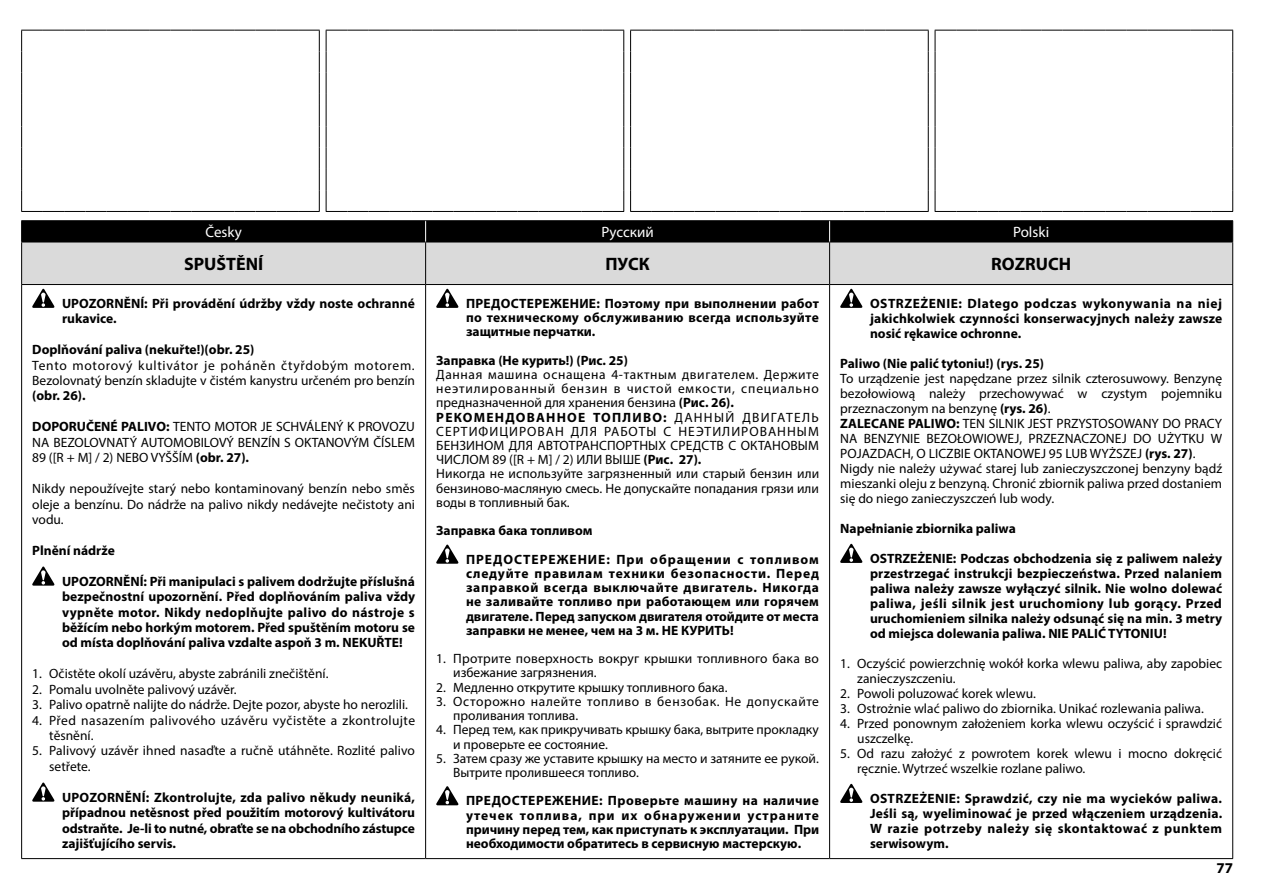
<style>
.page{position:relative;width:1263px;height:893px;background:#fff}
.page>*{position:absolute;margin:0;border:0;box-sizing:border-box;transform-origin:0 0}
.t1{font:700 18px "Myriad Pro";color:#000}
.t2{font:15px "Myriad Pro";color:#fff}
.t3{font:700 15px "Myriad Pro";color:#000}
.t4{font:13.5px/14.2px "Myriad Pro";color:#000}
.t5{font:700 13.5px/15px "Myriad Pro";color:#000;text-align:justify}
.t6{font:13.5px/14.2px "Myriad Pro";letter-spacing:.02em;color:#000}
.t7{font:13.5px/14.2px "Myriad Pro";letter-spacing:.045em;color:#000}
.t8{font:13.5px/15.5px "Myriad Pro";letter-spacing:.03em;color:#000}
.t9{font:700 13.5px/28.3px "Myriad Pro";letter-spacing:.07em;color:#000}
.s1{font-weight:700}
</style>
<div class="page">
<svg style="left:21px;top:30px;width:299px;height:182px"></svg>
<svg style="left:326px;top:30px;width:298px;height:182px"></svg>
<svg style="left:630px;top:30px;width:299px;height:182px"></svg>
<svg style="left:935px;top:30px;width:298px;height:182px"></svg>
<div style="left:22px;top:243px;width:1210px;height:41px;background:#dadada"></div>
<hr style="left:21px;top:220px;width:405px;height:1px;background:#000">
<hr style="left:426px;top:220px;width:404px;height:1px;background:#000">
<hr style="left:830px;top:220px;width:403px;height:1px;background:#000">
<hr style="left:21px;top:242px;width:405px;height:1px;background:#000">
<hr style="left:21px;top:242px;width:1px;height:42px;background:#000">
<hr style="left:426px;top:242px;width:404px;height:1px;background:#000">
<hr style="left:425px;top:242px;width:1px;height:42px;background:#000">
<hr style="left:830px;top:242px;width:403px;height:1px;background:#000">
<hr style="left:829px;top:242px;width:1px;height:42px;background:#000">
<hr style="left:1232px;top:242px;width:1px;height:42px;background:#000">
<hr style="left:21px;top:284px;width:405px;height:1px;background:#000">
<hr style="left:21px;top:285px;width:1px;height:573px;background:#000">
<hr style="left:426px;top:284px;width:404px;height:1px;background:#000">
<hr style="left:425px;top:285px;width:1px;height:573px;background:#000">
<hr style="left:830px;top:284px;width:403px;height:1px;background:#000">
<hr style="left:829px;top:285px;width:1px;height:573px;background:#000">
<hr style="left:1232px;top:285px;width:1px;height:573px;background:#000">
<div style="left:21px;top:221px;width:1212px;height:21px;background:#000"></div>
<hr style="left:21px;top:858px;width:405px;height:1px;background:#000">
<hr style="left:426px;top:858px;width:404px;height:1px;background:#000">
<hr style="left:830px;top:858px;width:403px;height:1px;background:#000">
<svg style="left:32px;top:289px;width:22px;height:19px"></svg>
<svg style="left:32px;top:566px;width:22px;height:20px"></svg>
<svg style="left:32px;top:783px;width:22px;height:19px"></svg>
<svg style="left:436px;top:289px;width:22px;height:19px"></svg>
<svg style="left:436px;top:545px;width:22px;height:19px"></svg>
<svg style="left:436px;top:786px;width:22px;height:19px"></svg>
<svg style="left:840px;top:289px;width:22px;height:19px"></svg>
<svg style="left:840px;top:544px;width:22px;height:19px"></svg>
<svg style="left:840px;top:784px;width:22px;height:19px"></svg>
<p class="t2" style="left:205px;top:223px;width:38px">Česky</p>
<p class="t2" style="left:601px;top:223px;width:54px">Pуccкий</p>
<p class="t2" style="left:1013px;top:223px;width:38px">Polski</p>
<h1 class="t1" style="left:184px;top:252px;width:81px">SPUŠTĚNÍ</h1>
<h1 class="t1" style="left:605px;top:252px;width:46px">ПУCК</h1>
<h1 class="t1" style="left:991px;top:252px;width:81px">ROZRUCH</h1>
<p class="t5" style="left:62px;top:295px;width:354px;line-height:15.5px">UPOZORNĚNÍ: Při provádění údržby vždy noste ochranné rukavice.</p>
<p class="t5" style="left:32px;top:342px;width:224px">Doplňování paliva (nekuřte!)(obr. 25)</p>
<p class="t4" style="left:32px;top:357px;width:384px;line-height:15.5px">Tento motorový kultivátor je poháněn čtyřdobým motorem.<br>Bezolovnatý benzín skladujte v čistém kanystru určeném pro benzín</p>
<p class="t5" style="left:32px;top:388px;width:55px">(obr. 26).</p>
<p class="t4" style="left:32px;top:419px;width:384px;line-height:15.5px;text-align:justify"><span class="s1">DOPORUČENÉ PALIVO:</span> TENTO MOTOR JE SCHVÁLENÝ K PROVOZU NA BEZOLOVNATÝ AUTOMOBILOVÝ BENZÍN S OKTANOVÝM ČÍSLEM 89 ([R + M] / 2) NEBO VYŠŠÍM <span class="s1">(obr. 27).</span></p>
<p class="t4" style="left:32px;top:481px;width:384px;line-height:15.5px;text-align:justify">Nikdy nepoužívejte starý nebo kontaminovaný benzín nebo směs oleje a benzínu. Do nádrže na palivo nikdy nedávejte nečistoty ani vodu.</p>
<p class="t5" style="left:32px;top:542px;width:84px">Plnění nádrže</p>
<p class="t5" style="left:62px;top:573px;width:355px;line-height:15.5px">UPOZORNĚNÍ: Při manipulaci s palivem dodržujte příslušná bezpečnostní upozornění. Před doplňováním paliva vždy vypněte motor. Nikdy nedoplňujte palivo do nástroje s běžícím nebo horkým motorem. Před spuštěním motoru se od místa doplňování paliva vzdalte aspoň 3 m. NEKUŘTE!</p>
<p class="t4" style="left:32px;top:666px;width:298px">1. Očistěte okolí uzávěru, abyste zabránili znečištění.</p>
<p class="t4" style="left:32px;top:682px;width:206px">2. Pomalu uvolněte palivový uzávěr.</p>
<p class="t4" style="left:32px;top:697px;width:377px">3. Palivo opatrně nalijte do nádrže. Dejte pozor, abyste ho nerozlili.</p>
<p class="t8" style="left:49px;top:712px;width:367px;text-indent:-17px">4. Před nasazením palivového uzávěru vyčistěte a zkontrolujte těsnění.</p>
<p class="t4" style="left:49px;top:743px;width:367px;line-height:15.5px;text-indent:-17px">5. Palivový uzávěr ihned nasaďte a ručně utáhněte. Rozlité palivo setřete.</p>
<p class="t5" style="left:62px;top:789px;width:355px;line-height:15.5px">UPOZORNĚNÍ: Zkontrolujte, zda palivo někudy neuniká, případnou netěsnost před použitím motorový kultivátoru odstraňte. Je-li to nutné, obraťte se na obchodního zástupce zajišťujícího servis.</p>
<p class="t5" style="left:870px;top:295px;width:354px">OSTRZEŻENIE: Dlatego podczas wykonywania na niej jakichkolwiek czynności konserwacyjnych należy zawsze nosić rękawice ochronne.</p>
<p class="t5" style="left:840px;top:355px;width:205px">Paliwo (Nie palić tytoniu!) (rys. 25)</p>
<p class="t4" style="left:840px;top:371px;width:383px;line-height:15px">To urządzenie jest napędzane przez silnik czterosuwowy. Benzynę bezołowiową należy przechowywać w czystym pojemniku przeznaczonym na benzynę <span class="s1">(rys. 26)</span>.<br><span class="s1">ZALECANE PALIWO:</span> TEN SILNIK JEST PRZYSTOSOWANY DO PRACY NA BENZYNIE BEZOŁOWIOWEJ, PRZEZNACZONEJ DO UŻYTKU W POJAZDACH, O LICZBIE OKTANOWEJ 95 LUB WYŻSZEJ <span class="s1">(rys. 27)</span>.<br>Nigdy nie należy używać starej lub zanieczyszczonej benzyny bądź mieszanki oleju z benzyną. Chronić zbiornik paliwa przed dostaniem się do niego zanieczyszczeń lub wody.</p>
<p class="t5" style="left:840px;top:520px;width:177px">Napełnianie zbiornika paliwa</p>
<p class="t5" style="left:870px;top:550px;width:354px">OSTRZEŻENIE: Podczas obchodzenia się z paliwem należy przestrzegać instrukcji bezpieczeństwa. Przed nalaniem paliwa należy zawsze wyłączyć silnik. Nie wolno dolewać paliwa, jeśli silnik jest uruchomiony lub gorący. Przed uruchomieniem silnika należy odsunąć się na min. 3 metry od miejsca dolewania paliwa. NIE PALIĆ TYTONIU!</p>
<p class="t4" style="left:857px;top:656px;width:366px;line-height:15px;text-indent:-17px">1. Oczyścić powierzchnię wokół korka wlewu paliwa, aby zapobiec zanieczyszczeniu.</p>
<p class="t4" style="left:840px;top:686px;width:197px">2. Powoli poluzować korek wlewu.</p>
<p class="t4" style="left:840px;top:701px;width:365px">3. Ostrożnie wlać paliwo do zbiornika. Unikać rozlewania paliwa.</p>
<p class="t4" style="left:857px;top:716px;width:366px;line-height:15px;text-indent:-17px">4. Przed ponownym założeniem korka wlewu oczyścić i sprawdzić uszczelkę.</p>
<p class="t4" style="left:857px;top:746px;width:366px;line-height:15px;text-indent:-17px">5. Od razu założyć z powrotem korek wlewu i mocno dokręcić ręcznie. Wytrzeć wszelkie rozlane paliwo.</p>
<p class="t5" style="left:870px;top:790px;width:354px">OSTRZEŻENIE: Sprawdzić, czy nie ma wycieków paliwa.<br>Jeśli są, wyeliminować je przed włączeniem urządzenia.<br>W razie potrzeby należy się skontaktować z punktem serwisowym.</p>
<p class="t5" style="left:466px;top:296px;width:355px;line-height:14.2px">ПРЕДОСТЕРЕЖЕНИЕ: Поэтому при выполнении работ по техническому обслуживанию всегда используйте защитные перчатки.</p>
<p class="t5" style="left:436px;top:352px;width:193px">Заправка (Не курить!) (Рис. 25)</p>
<p class="t4" style="left:436px;top:367px;width:384px">Данная машина оснащена 4-тактным двигателем. Держите неэтилированный бензин в чистой емкости, специально предназначенной для хранения бензина <span class="s1">(Рис. 26).<br>РЕКОМЕНДОВАННОЕ ТОПЛИВО:</span> ДАННЫЙ ДВИГАТЕЛЬ СЕРТИФИЦИРОВАН ДЛЯ РАБОТЫ С НЕЭТИЛИРОВАННЫМ БЕНЗИНОМ ДЛЯ АВТОТРАНСПОРТНЫХ СРЕДСТВ С ОКТАНОВЫМ ЧИСЛОМ 89 ([R + M] / 2) ИЛИ ВЫШЕ <span class="s1">(Рис. 27).<br></span>Никогда не используйте загрязненный или старый бензин или бензиново-масляную смесь. Не допускайте попадания грязи или воды в топливный бак.</p>
<p class="t9" style="left:466px;top:516px;width:354px;text-indent:-30px">Заправка бака топливом<br>ПРЕДОСТЕРЕЖЕНИЕ: При обращении с топливом</p>
<p class="t5" style="left:466px;top:566px;width:355px;line-height:14.2px">следуйте правилам техники безопасности. Перед заправкой всегда выключайте двигатель. Никогда не заливайте топливо при работающем или горячем двигателе. Перед запуском двигателя отойдите от места заправки не менее, чем на 3 м. НЕ КУРИТЬ!</p>
<p class="t6" style="left:453px;top:651px;width:367px;text-indent:-17px">1. Протрите поверхность вокруг крышки топливного бака во избежание загрязнения.</p>
<p class="t4" style="left:436px;top:680px;width:293px">2. Медленно открутите крышку топливного бака.</p>
<p class="t7" style="left:453px;top:694px;width:367px;text-indent:-17px">3. Осторожно налейте топливо в бензобак. Не допускайте проливания топлива.</p>
<p class="t4" style="left:453px;top:722px;width:367px;text-indent:-17px">4. Перед тем, как прикручивать крышку бака, вытрите прокладку и проверьте ее состояние.</p>
<p class="t4" style="left:453px;top:751px;width:367px;text-indent:-17px">5. Затем сразу же уставите крышку на место и затяните ее рукой.<br>Вытрите пролившееся топливо.</p>
<p class="t5" style="left:466px;top:793px;width:355px;line-height:14.2px">ПРЕДОСТЕРЕЖЕНИЕ: Проверьте машину на наличие утечек топлива, при их обнаружении устраните причину перед тем, как приступать к эксплуатации. При необходимости обратитесь в сервисную мастерскую.</p>
<p class="t3" style="left:1216px;top:858px;width:18px">77</p>
</div>
